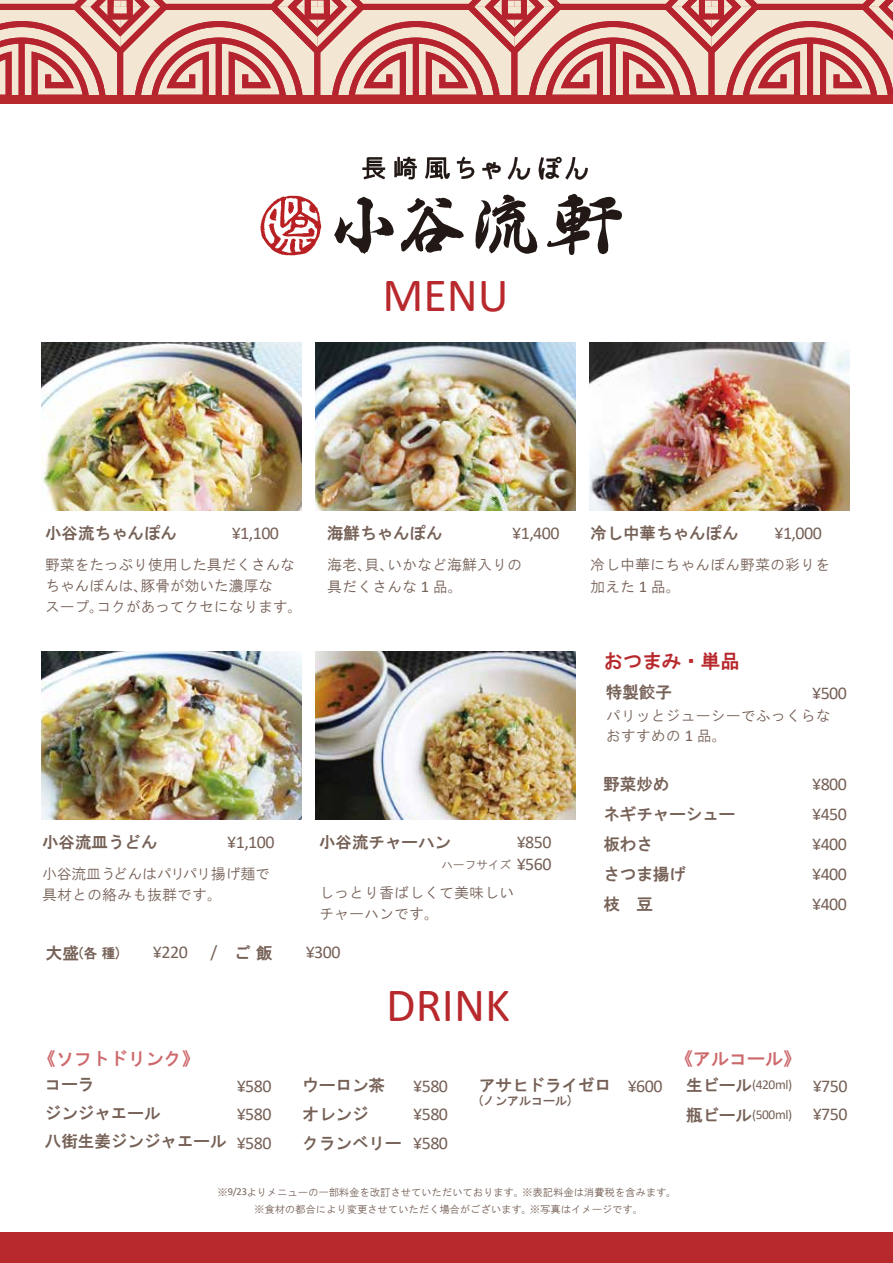
<style>
.page{position:relative;width:893px;height:1263px;background:#fff}
.page>*{position:absolute;margin:0;border:0;box-sizing:border-box;transform-origin:0 0}
.t1{font:48px "Calibri";color:#b8292d}
.t2{font:19.5px "HGS Gothic E";color:#b8292d}
.t3{font:18px/28.5px "Calibri";letter-spacing:-.03em;color:#766157;text-align:justify}
.t4{font:18px "HGS Gothic E";color:#cd696c}
.t5{font:16.5px/30px "HGS Gothic E";color:#766157}
.t6{font:15px/21.8px "HG Gothic M";color:#766157}
.t7{font:15px/21px "HG Gothic M";letter-spacing:-.02em;color:#766157}
.t8{font:13.5px "Calibri";letter-spacing:-.03em;color:#766157}
.t9{font:12px "HG Gothic M";letter-spacing:-.03em;color:#766157}
.t10{font:12px "HGS Gothic E";color:#766157}
.t11{font:10.5px/17.9px "HGS Gothic M";letter-spacing:-.02em;color:#766157;text-align:center}
.s1{font-family:"Calibri";font-size:16.5px}
.s2{font-family:"Calibri";font-size:18px}
.s3{font-family:"HGS Gothic E";font-size:16.5px}
.s4{font-family:"HGS Gothic E";font-size:13.5px}
.s5{font-family:"Calibri"}
</style>
<div class="page">
<div style="left:0;top:1233px;width:893px;height:30px;background:#b8292d"></div>
<div style="left:0;top:0;width:893px;height:103px;background:#b8292d"></div>
<svg style="left:0;top:0;width:893px;height:94px;fill:#f3e6d2"></svg>
<img style="left:590px;top:342px;width:259px;height:168px">
<img style="left:42px;top:342px;width:259px;height:168px">
<img style="left:316px;top:342px;width:259px;height:168px">
<img style="left:42px;top:651px;width:259px;height:168px">
<img style="left:316px;top:651px;width:259px;height:168px">
<svg style="left:260px;top:196px;width:62px;height:59px"></svg>
<svg style="left:334px;top:197px;width:60px;height:57px"></svg>
<svg style="left:401px;top:198px;width:63px;height:55px"></svg>
<svg style="left:475px;top:195px;width:62px;height:59px"></svg>
<svg style="left:547px;top:194px;width:75px;height:61px"></svg>
<hr style="left:362px;top:167px;width:23px;height:3px;background:#221815">
<svg style="left:364px;top:157px;width:21px;height:22px"></svg>
<hr style="left:394px;top:161px;width:3px;height:16px;background:#221815">
<svg style="left:396px;top:157px;width:21px;height:22px"></svg>
<svg style="left:457px;top:157px;width:18px;height:22px"></svg>
<svg style="left:482px;top:162px;width:19px;height:17px"></svg>
<svg style="left:508px;top:157px;width:22px;height:23px"></svg>
<svg style="left:539px;top:157px;width:49px;height:23px"></svg>
<svg style="left:425px;top:157px;width:25px;height:22px"></svg>
<h1 class="t1" style="left:382px;top:262px;width:128px">MENU</h1>
<p class="t5" style="left:45px;top:518px;width:133px">小谷流ちゃんぽん</p>
<p class="t3" style="left:232px;top:518px;width:49px">¥1,100</p>
<p class="t7" style="left:45px;top:554px;width:259px">野菜をたっぷり使用した具だくさんなちゃんぽんは、豚骨が効いた濃厚な<br>スープ。コクがあってクセになります。</p>
<p class="t5" style="left:327px;top:518px;width:117px">海鮮ちゃんぽん</p>
<p class="t3" style="left:512px;top:518px;width:49px">¥1,400</p>
<p class="t6" style="left:327px;top:554px;width:196px">海老、貝、いかなど海鮮入りの具だくさんな <span class="s1">1</span> 品。</p>
<p class="t5" style="left:42px;top:827px;width:117px">小谷流皿うどん</p>
<p class="t3" style="left:227px;top:827px;width:49px">¥1,100</p>
<p class="t7" style="left:42px;top:863px;width:230px">小谷流皿うどんはパリパリ揚げ麺で具材との絡みも抜群です。</p>
<p class="t5" style="left:319px;top:827px;width:133px">小谷流チャーハン</p>
<p class="t3" style="left:517px;top:827px;width:36px">¥850</p>
<p class="t9" style="left:441px;top:858px;width:112px">ハーフサイズ <span class="s2">¥560</span></p>
<p class="t6" style="left:319px;top:882px;width:197px;line-height:21px">しっとり香ばしくて美味しいチャーハンです。</p>
<p class="t3" style="left:46px;top:938px;width:296px"><span class="s3">大盛</span><span class="s4">(各 種)</span><span class="s3">　　</span>¥220 / <span class="s3">ご 飯　　</span>¥300</p>
<h1 class="t1" style="left:386px;top:972px;width:125px">DRINK</h1>
<p class="t5" style="left:590px;top:518px;width:150px">冷し中華ちゃんぽん</p>
<p class="t3" style="left:774px;top:518px;width:49px">¥1,000</p>
<p class="t6" style="left:590px;top:554px;width:241px">冷し中華にちゃんぽん野菜の彩りを加えた <span class="s1">1</span> 品。</p>
<p class="t2" style="left:603px;top:651px;width:138px">おつまみ・単品</p>
<p class="t5" style="left:606px;top:677px;width:67px">特製餃子</p>
<p class="t6" style="left:606px;top:705px;width:226px;line-height:20.2px">パリッとジューシーでふっくらなおすすめの <span class="s1">1</span> 品。</p>
<p class="t3" style="left:812px;top:678px;width:36px">¥500</p>
<p class="t5" style="left:603px;top:769px;width:133px">野菜炒め<br>ネギチャーシュー板わさ<br>さつま揚げ<br>枝　豆</p>
<p class="t3" style="left:812px;top:768px;width:36px;line-height:30px">¥800 ¥450 ¥400 ¥400 ¥400</p>
<p class="t4" style="left:38px;top:1049px;width:163px">《ソフトドリンク》</p>
<p class="t5" style="left:45px;top:1070px;width:183px;line-height:28.5px">コーラ<br>ジンジャエール<br>八街生姜ジンジャエール</p>
<p class="t3" style="left:413px;top:1071px;width:36px">¥580 ¥580 ¥580</p>
<p class="t4" style="left:675px;top:1049px;width:127px">《アルコール》</p>
<p class="t8" style="left:686px;top:1075px;width:108px"><span class="s3">生ビール</span>(420ml)</p>
<p class="t8" style="left:686px;top:1105px;width:108px"><span class="s3">瓶ビール</span>(500ml)</p>
<p class="t5" style="left:479px;top:1070px;width:185px">アサヒドライゼロ <span class="s2">¥600</span></p>
<p class="t10" style="left:479px;top:1095px;width:94px">(ノンアルコール)</p>
<p class="t5" style="left:302px;top:1071px;width:100px;line-height:28.8px">ウーロン茶オレンジ<br>クランベリー</p>
<p class="t3" style="left:813px;top:1071px;width:36px">¥750 ¥750</p>
<p class="t3" style="left:237px;top:1071px;width:36px">¥580 ¥580 ¥580</p>
<p class="t11" style="left:217px;top:1183px;width:461px">※<span class="s5">9/23</span>よりメニューの一部料金を改訂させていただいております。※表記料金は消費税を含みます。※食材の都合により変更させていただく場合がございます。※写真はイメージです。</p>
</div>
